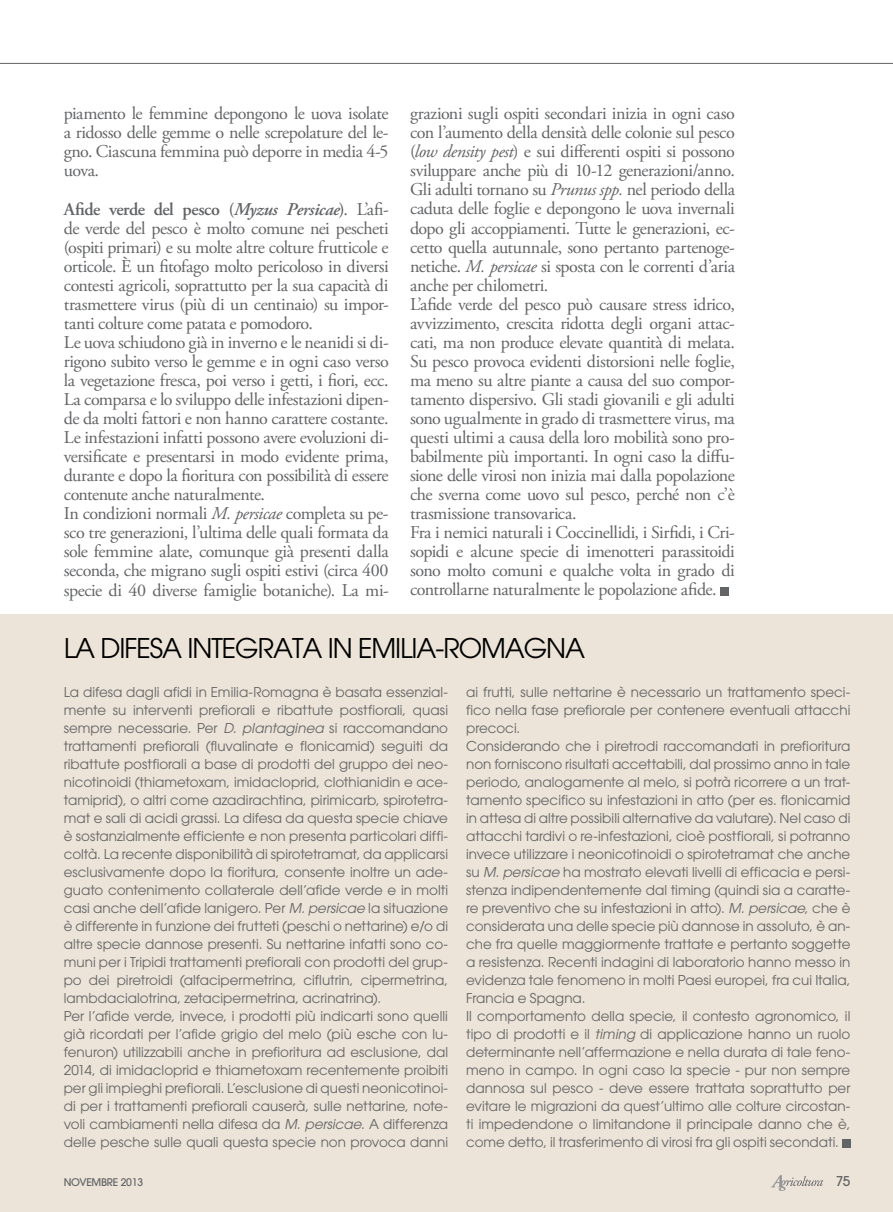
<style>
.page{position:relative;width:893px;height:1212px;background:#fff}
.page>*{position:absolute;margin:0;border:0;box-sizing:border-box;transform-origin:0 0}
.t1{font:27px "Avant Garde";letter-spacing:-.04em;color:#000}
.t2{font:18px/19px "Adobe Garamond Pro";letter-spacing:-.025em;color:#636466}
.t3{font:13.5px/18px "Avant Garde";color:#636466}
.t4{font:500 13.5px "Avant Garde";color:#636466}
.t5{font:500 10.5px "Avant Garde";letter-spacing:-.025em;color:#636466}
.s1{font-weight:600}
.s2{font-weight:600;font-style:italic}
.s3{font-style:italic}
</style>
<div class="page">
<div style="left:0;top:615px;width:893px;height:597px;background:#ece4d8"></div>
<hr style="left:0;top:63px;width:893px;height:1px;background:#636466">
<svg style="left:771px;top:1175px;width:52px;height:16px"></svg>
<div style="left:720px;top:587px;width:9px;height:9px;background:#636466"></div>
<div style="left:842px;top:1139px;width:8px;height:8px;background:#636466"></div>
<h2 class="t2" style="left:64px;top:105px;width:326px;text-align:justify">piamento le femmine depongono le uova isolate a ridosso delle gemme o nelle screpolature del le&shy;gno. Ciascuna femmina può deporre in media 4-5 uova.</h2>
<p class="t2" style="left:64px;top:200px;width:326px"><span class="s1">Afide verde del pesco (</span><span class="s2">Myzus Persicae</span><span class="s1">)</span>. L’afi&shy;de verde del pesco è molto comune nei pescheti (ospiti primari) e su molte altre colture frutticole e orticole. È un fitofago molto pericoloso in diversi contesti agricoli, soprattutto per la sua capacità di trasmettere virus (più di un centinaio) su impor&shy;tanti colture come patata e pomodoro.<br>Le uova schiudono già in inverno e le neanidi si di&shy;rigono subito verso le gemme e in ogni caso verso la vegetazione fresca, poi verso i getti, i fiori, ecc.<br>La comparsa e lo sviluppo delle infestazioni dipen&shy;de da molti fattori e non hanno carattere costante.<br>Le infestazioni infatti possono avere evoluzioni di&shy;versificate e presentarsi in modo evidente prima, durante e dopo la fioritura con possibilità di essere contenute anche naturalmente.<br>In condizioni normali <span class="s3">M. persicae</span> completa su pe&shy;sco tre generazioni, l’ultima delle quali formata da sole femmine alate, comunque già presenti dalla seconda, che migrano sugli ospiti estivi (circa 400 specie di 40 diverse famiglie botaniche). La mi-</p>
<p class="t2" style="left:410px;top:105px;width:326px">grazioni sugli ospiti secondari inizia in ogni caso con l’aumento della densità delle colonie sul pesco (<span class="s3">low density pest</span>) e sui differenti ospiti si possono sviluppare anche più di 10-12 generazioni/anno.<br>Gli adulti tornano su <span class="s3">Prunus spp.</span> nel periodo della caduta delle foglie e depongono le uova invernali dopo gli accoppiamenti. Tutte le generazioni, ec&shy;cetto quella autunnale, sono pertanto partenoge&shy;netiche. <span class="s3">M. persicae</span> si sposta con le correnti d’aria anche per chilometri.<br>L’afide verde del pesco può causare stress idrico, avvizzimento, crescita ridotta degli organi attac&shy;cati, ma non produce elevate quantità di melata.<br>Su pesco provoca evidenti distorsioni nelle foglie, ma meno su altre piante a causa del suo compor&shy;tamento dispersivo. Gli stadi giovanili e gli adulti sono ugualmente in grado di trasmettere virus, ma questi ultimi a causa della loro mobilità sono pro&shy;babilmente più importanti. In ogni caso la diffu&shy;sione delle virosi non inizia mai dalla popolazione che sverna come uovo sul pesco, perché non c’è trasmissione transovarica.<br>Fra i nemici naturali i Coccinellidi, i Sirfidi, i Cri&shy;sopidi e alcune specie di imenotteri parassitoidi sono molto comuni e qualche volta in grado di controllarne naturalmente le popolazione afide.</p>
<h1 class="t1" style="left:64px;top:632px;width:211px">La difesa integrata</h1>
<h1 class="t1" style="left:328px;top:632px;width:257px">in Emilia-Romagna</h1>
<p class="t3" style="left:64px;top:683px;width:386px">La difesa dagli afidi in Emilia-Romagna è basata essenzial&shy;mente su interventi prefiorali e ribattute postfiorali, quasi sempre necessarie. Per <span class="s3">D. plantaginea</span> si raccomandano trattamenti prefiorali (fluvalinate e flonicamid) seguiti da ribattute postfiorali a base di prodotti del gruppo dei neo&shy;nicotinoidi (thiametoxam, imidacloprid, clothianidin e ace&shy;tamiprid), o altri come azadirachtina, pirimicarb, spirotetra&shy;mat e sali di acidi grassi. La difesa da questa specie chiave è sostanzialmente efficiente e non presenta particolari diffi&shy;coltà. La recente disponibilità di spirotetramat, da applicarsi esclusivamente dopo la fioritura, consente inoltre un ade&shy;guato contenimento collaterale dell’afide verde e in molti casi anche dell’afide lanigero. Per <span class="s3">M. persicae</span> la situazione è differente in funzione dei frutteti (peschi o nettarine) e/o di altre specie dannose presenti. Su nettarine infatti sono co&shy;muni per i Tripidi trattamenti prefiorali con prodotti del grup&shy;po dei piretroidi (alfacipermetrina, ciflutrin, cipermetrina, lambdacialotrina, zetacipermetrina, acrinatrina).<br>Per l’afide verde, invece, i prodotti più indicarti sono quelli già ricordati per l’afide grigio del melo (più esche con lu&shy;fenuron) utilizzabili anche in prefioritura ad esclusione, dal 2014, di imidacloprid e thiametoxam recentemente proibiti per gli impieghi prefiorali. L’esclusione di questi neonicotinoi&shy;di per i trattamenti prefiorali causerà, sulle nettarine, note&shy;voli cambiamenti nella difesa da <span class="s3">M. persicae</span>. A differenza delle pesche sulle quali questa specie non provoca danni</p>
<p class="t3" style="left:466px;top:683px;width:386px">ai frutti, sulle nettarine è necessario un trattamento speci&shy;fico nella fase prefiorale per contenere eventuali attacchi precoci.<br>Considerando che i piretrodi raccomandati in prefioritura non forniscono risultati accettabili, dal prossimo anno in tale periodo, analogamente al melo, si potrà ricorrere a un trat&shy;tamento specifico su infestazioni in atto (per es. flonicamid in attesa di altre possibili alternative da valutare). Nel caso di attacchi tardivi o re-infestazioni, cioè postfiorali, si potranno invece utilizzare i neonicotinoidi o spirotetramat che anche su <span class="s3">M. persicae</span> ha mostrato elevati livelli di efficacia e persi&shy;stenza indipendentemente dal timing (quindi sia a caratte&shy;re preventivo che su infestazioni in atto). <span class="s3">M. persicae</span>, che è considerata una delle specie più dannose in assoluto, è an&shy;che fra quelle maggiormente trattate e pertanto soggette a resistenza. Recenti indagini di laboratorio hanno messo in evidenza tale fenomeno in molti Paesi europei, fra cui Italia, Francia e Spagna.<br>Il comportamento della specie, il contesto agronomico, il tipo di prodotti e il <span class="s3">timing</span> di applicazione hanno un ruolo determinante nell’affermazione e nella durata di tale feno&shy;meno in campo. In ogni caso la specie - pur non sempre dannosa sul pesco - deve essere trattata soprattutto per evitare le migrazioni da quest’ultimo alle colture circostan&shy;ti impedendone o limitandone il principale danno che è, come detto, il trasferimento di virosi fra gli ospiti secondati.</p>
<p class="t5" style="left:64px;top:1176px;width:81px">NOVEMBRE 2013</p>
<p class="t4" style="left:836px;top:1172px;width:16px">75</p>
</div>
